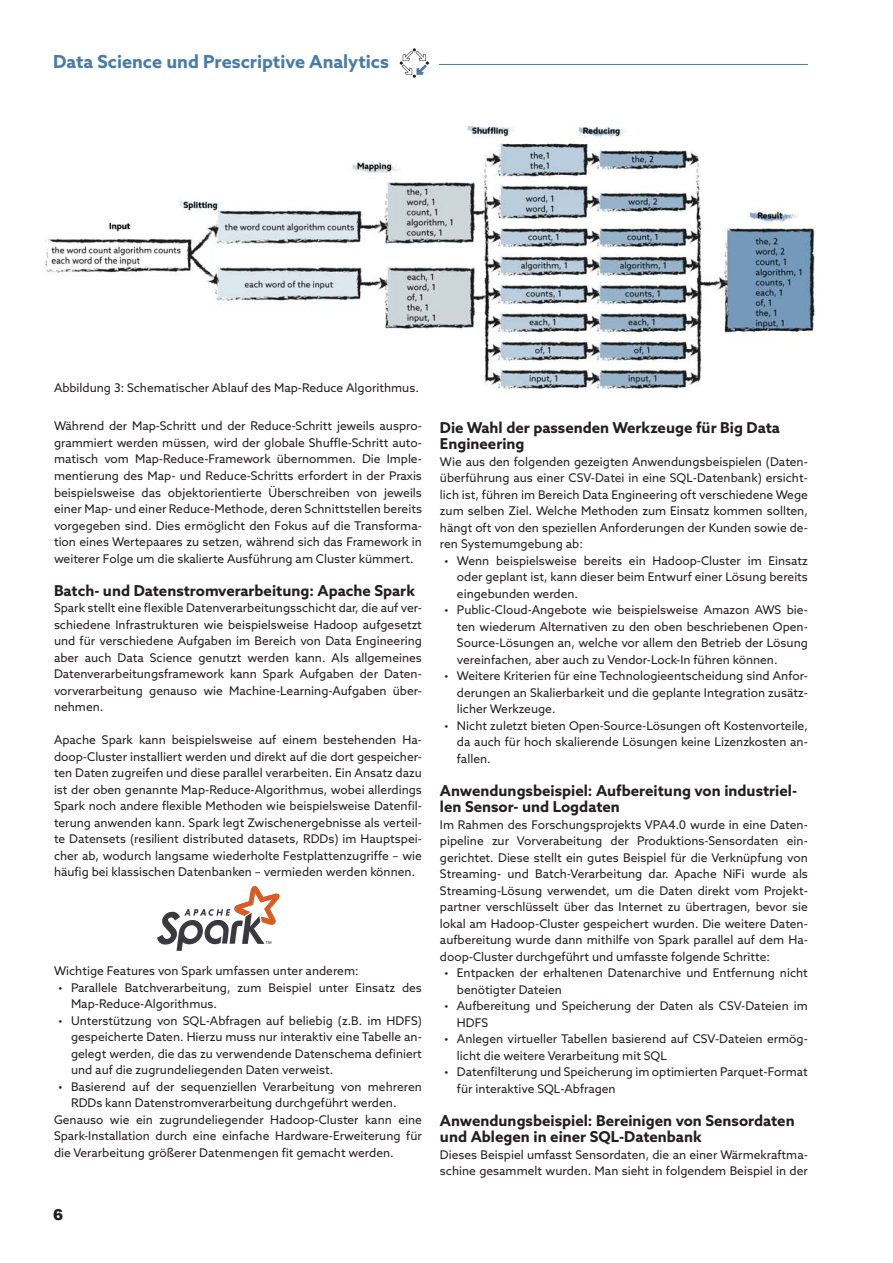
<style>
.page{position:relative;width:893px;height:1263px;background:#fff}
.page>*{position:absolute;margin:0;border:0;box-sizing:border-box;transform-origin:0 0}
.t1{font:700 18px "Azo Sans";color:#487ca7}
.t2{font:700 15px/16.5px "Azo Sans";color:#231f20}
.t3{font:900 15px "Arial";color:#231f20}
.t4{font:12px/16.5px "Azo Sans";color:#231f20;text-align:justify}
</style>
<div class="page">
<img style="left:157px;top:886px;width:123px;height:64px">
<img style="left:45px;top:125px;width:771px;height:266px">
<hr style="left:439px;top:64px;width:369px;height:1px;background:#487ca7">
<svg style="left:400px;top:48px;width:29px;height:30px"></svg>
<p class="t1" style="left:53px;top:50px;width:337px">Data Science und Prescriptive Analytics</p>
<p class="t4" style="left:54px;top:379px;width:366px">Abbildung 3: Schematischer Ablauf des Map-Reduce Algorithmus.</p>
<p class="t4" style="left:54px;top:418px;width:369px">Während der Map-Schritt und der Reduce-Schritt jeweils auspro&shy;grammiert werden müssen, wird der globale Shuffle-Schritt auto&shy;matisch vom Map-Reduce-Framework übernommen. Die Imple&shy;mentierung des Map- und Reduce-Schritts erfordert in der Praxis beispielsweise das objektorientierte Überschreiben von jeweils einer Map- und einer Reduce-Methode, deren Schnittstellen bereits vorgegeben sind. Dies ermöglicht den Fokus auf die Transforma&shy;tion eines Wertepaares zu setzen, während sich das Framework in weiterer Folge um die skalierte Ausführung am Cluster kümmert.</p>
<p class="t2" style="left:54px;top:582px;width:363px">Batch- und Datenstromverarbeitung: Apache Spark</p>
<p class="t4" style="left:54px;top:599px;width:369px">Spark stellt eine flexible Datenverarbeitungsschicht dar, die auf ver&shy;schiedene Infrastrukturen wie beispielsweise Hadoop aufgesetzt und für verschiedene Aufgaben im Bereich von Data Engineering aber auch Data Science genutzt werden kann. Als allgemeines Datenverarbeitungsframework kann Spark Aufgaben der Daten&shy;vorverarbeitung genauso wie Machine-Learning-Aufgaben über&shy;nehmen.</p>
<p class="t4" style="left:54px;top:731px;width:369px">Apache Spark kann beispielsweise auf einem bestehenden Ha&shy;doop-Cluster installiert werden und direkt auf die dort gespeicher&shy;ten Daten zugreifen und diese parallel verarbeiten. Ein Ansatz dazu ist der oben genannte Map-Reduce-Algorithmus, wobei allerdings Spark noch andere flexible Methoden wie beispielsweise Datenfil&shy;terung anwenden kann. Spark legt Zwischenergebnisse als verteil&shy;te Datensets (resilient distributed datasets, RDDs) im Hauptspei&shy;cher ab, wodurch langsame wiederholte Festplattenzugriffe – wie häufig bei klassischen Datenbanken – vermieden werden können.</p>
<p class="t4" style="left:54px;top:962px;width:306px">Wichtige Features von Spark umfassen unter anderem:</p>
<p class="t4" style="left:71px;top:979px;width:352px;text-indent:-13px">• Parallele Batchverarbeitung, zum Beispiel unter Einsatz des<br>Map-Reduce-Algorithmus.</p>
<p class="t4" style="left:71px;top:1012px;width:352px;text-indent:-13px">• Unterstützung von SQL-Abfragen auf beliebig (z.B. im HDFS) gespeicherte Daten. Hierzu muss nur interaktiv eine Tabelle an&shy;gelegt werden, die das zu verwendende Datenschema definiert und auf die zugrundeliegenden Daten verweist.</p>
<p class="t4" style="left:71px;top:1078px;width:352px;text-indent:-13px">• Basierend auf der sequenziellen Verarbeitung von mehreren<br>RDDs kann Datenstromverarbeitung durchgeführt werden.</p>
<p class="t4" style="left:54px;top:1111px;width:369px">Genauso wie ein zugrundeliegender Hadoop-Cluster kann eine Spark-Installation durch eine einfache Hardware-Erweiterung für die Verarbeitung größerer Datenmengen fit gemacht werden.</p>
<p class="t3" style="left:53px;top:1203px;width:12px">6</p>
<p class="t2" style="left:440px;top:419px;width:342px">Die Wahl der passenden Werkzeuge für Big Data<br>Engineering</p>
<p class="t4" style="left:440px;top:453px;width:369px">Wie aus den folgenden gezeigten Anwendungsbeispielen (Daten&shy;überführung aus einer CSV-Datei in eine SQL-Datenbank) ersicht&shy;lich ist, führen im Bereich Data Engineering oft verschiedene Wege zum selben Ziel. Welche Methoden zum Einsatz kommen sollten, hängt oft von den speziellen Anforderungen der Kunden sowie de&shy;ren Systemumgebung ab:</p>
<p class="t4" style="left:457px;top:552px;width:352px;text-indent:-13px">• Wenn beispielsweise bereits ein Hadoop-Cluster im Einsatz oder geplant ist, kann dieser beim Entwurf einer Lösung bereits eingebunden werden.</p>
<p class="t4" style="left:457px;top:602px;width:352px;text-indent:-13px">• Public-Cloud-Angebote wie beispielsweise Amazon AWS bie&shy;ten wiederum Alternativen zu den oben beschriebenen Open-Source-Lösungen an, welche vor allem den Betrieb der Lösung vereinfachen, aber auch zu Vendor-Lock-In führen können.</p>
<p class="t4" style="left:457px;top:668px;width:352px;text-indent:-13px">• Weitere Kriterien für eine Technologieentscheidung sind Anfor&shy;derungen an Skalierbarkeit und die geplante Integration zusätz&shy;licher Werkzeuge.</p>
<p class="t4" style="left:457px;top:717px;width:352px;text-indent:-13px">• Nicht zuletzt bieten Open-Source-Lösungen oft Kostenvorteile, da auch für hoch skalierende Lösungen keine Lizenzkosten an&shy;fallen.</p>
<p class="t2" style="left:440px;top:782px;width:359px">Anwendungsbeispiel: Aufbereitung von industriel&shy;len Sensor- und Logdaten</p>
<p class="t4" style="left:440px;top:816px;width:369px">Im Rahmen des Forschungsprojekts VPA4.0 wurde in eine Daten&shy;pipeline zur Vorverabeitung der Produktions-Sensordaten ein&shy;gerichtet. Diese stellt ein gutes Beispiel für die Verknüpfung von Streaming- und Batch-Verarbeitung dar. Apache NiFi wurde als Streaming-Lösung verwendet, um die Daten direkt vom Projekt&shy;partner verschlüsselt über das Internet zu übertragen, bevor sie lokal am Hadoop-Cluster gespeichert wurden. Die weitere Daten&shy;aufbereitung wurde dann mithilfe von Spark parallel auf dem Ha&shy;doop-Cluster durchgeführt und umfasste folgende Schritte:</p>
<p class="t4" style="left:457px;top:965px;width:352px;text-indent:-13px">• Entpacken der erhaltenen Datenarchive und Entfernung nicht benötigter Dateien</p>
<p class="t4" style="left:457px;top:998px;width:352px;text-indent:-13px">• Aufbereitung und Speicherung der Daten als CSV-Dateien im<br>HDFS</p>
<p class="t4" style="left:457px;top:1031px;width:352px;text-indent:-13px">• Anlegen virtueller Tabellen basierend auf CSV-Dateien ermög&shy;licht die weitere Verarbeitung mit SQL</p>
<p class="t4" style="left:457px;top:1064px;width:352px;text-indent:-13px">• Datenfilterung und Speicherung im optimierten Parquet-Format für interaktive SQL-Abfragen</p>
<p class="t2" style="left:440px;top:1112px;width:356px">Anwendungsbeispiel: Bereinigen von Sensordaten und Ablegen in einer SQL-Datenbank</p>
<p class="t4" style="left:440px;top:1146px;width:369px">Dieses Beispiel umfasst Sensordaten, die an einer Wärmekraftma&shy;schine gesammelt wurden. Man sieht in folgendem Beispiel in der</p>
</div>
